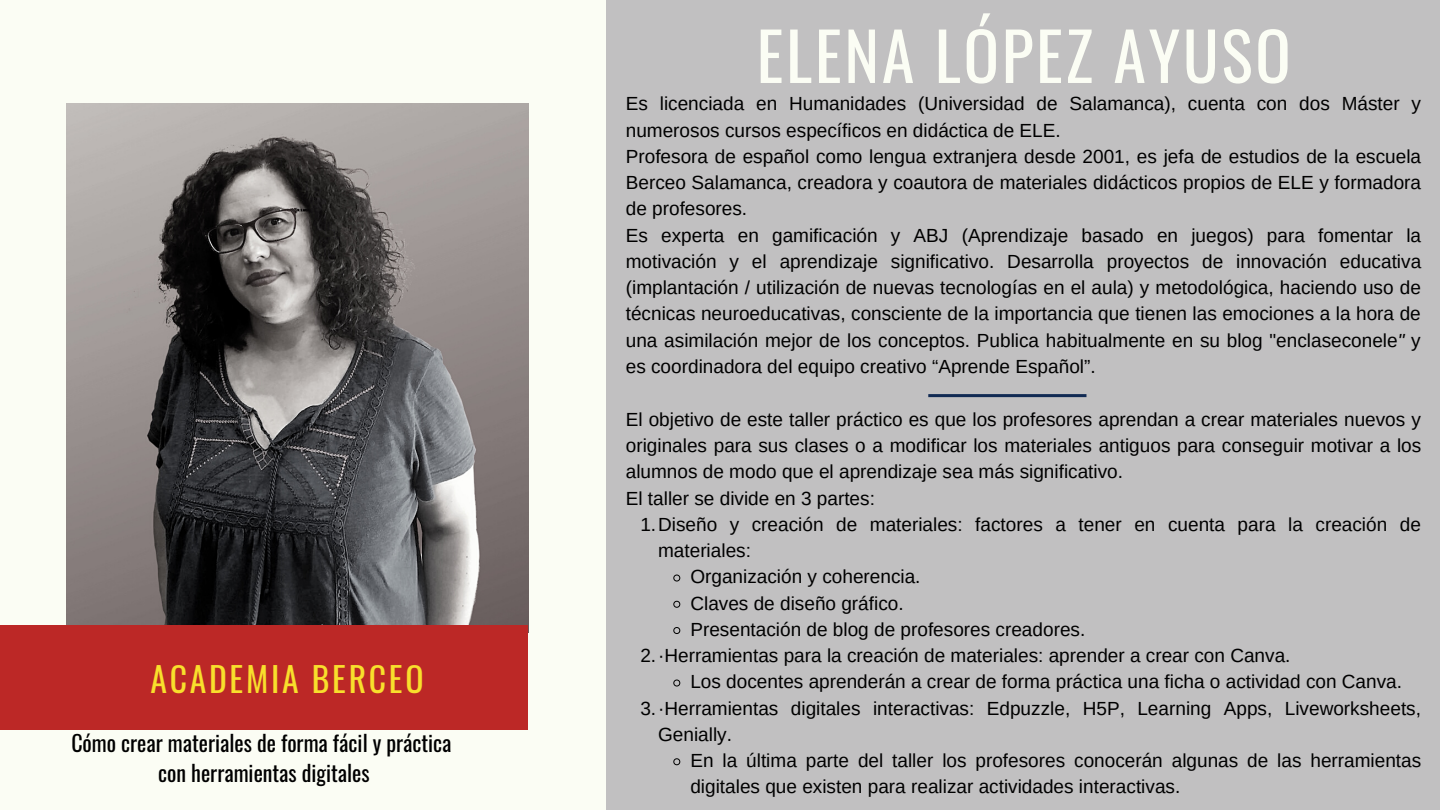
<style>
.page{position:relative;width:1440px;height:810px;background:#c1c0c1}
.page>*{position:absolute;margin:0;border:0;box-sizing:border-box;transform-origin:0 0}
.t1{font:66px "Oswald";letter-spacing:.04em;color:#fbfdf4}
.t2{font:33.8px "Oswald";letter-spacing:.08em;color:#f8df2c}
.t3{font:21.9px "Oswald";color:#000}
.t4{font:19px/26.2px "Arimo";color:#000}
.s1{font-style:italic}
</style>
<div class="page">
<div style="left:0;top:0;width:606px;height:810px;background:#fbfdf4"></div>
<svg style="left:673px;top:574px;width:8px;height:8px"></svg>
<svg style="left:673px;top:600px;width:8px;height:8px"></svg>
<svg style="left:673px;top:627px;width:8px;height:7px"></svg>
<svg style="left:673px;top:679px;width:8px;height:8px"></svg>
<svg style="left:673px;top:758px;width:8px;height:8px"></svg>
<svg style="left:928px;top:394px;width:158px;height:3px"></svg>
<img style="left:66px;top:103px;width:462px;height:522px">
<div style="left:0;top:625px;width:528px;height:104px;background:#bc2826"></div>
<p class="t2" style="left:150px;top:653px;width:275px">ACADEMIA BERCEO</p>
<p class="t3" style="left:71px;top:725px;width:382px">Cómo crear materiales de forma fácil y práctica</p>
<p class="t3" style="left:158px;top:755px;width:213px">con herramientas digitales</p>
<p class="t1" style="left:757px;top:4px;width:536px">ELENA LÓPEZ AYUSO</p>
<p class="t4" style="left:626px;top:91px;width:797px">Es licenciada en Humanidades (Universidad de Salamanca), cuenta con dos Máster y numerosos cursos específicos en didáctica de ELE.</p>
<p class="t4" style="left:626px;top:143px;width:797px;text-align:justify">Profesora de español como lengua extranjera desde 2001, es jefa de estudios de la escuela Berceo Salamanca, creadora y coautora de materiales didácticos propios de ELE y formadora de profesores.</p>
<p class="t4" style="left:626px;top:222px;width:797px;text-align:justify">Es experta en gamificación y ABJ (Aprendizaje basado en juegos) para fomentar la motivación y el aprendizaje significativo. Desarrolla proyectos de innovación educativa (implantación / utilización de nuevas tecnologías en el aula) y metodológica, haciendo uso de técnicas neuroeducativas, consciente de la importancia que tienen las emociones a la hora de una asimilación mejor de los conceptos. Publica habitualmente en su blog "enclaseconele<span class="s1">"</span> y es coordinadora del equipo creativo “Aprende Español”.</p>
<p class="t4" style="left:626px;top:406px;width:797px;text-align:justify">El objetivo de este taller práctico es que los profesores aprendan a crear materiales nuevos y originales para sus clases o a modificar los materiales antiguos para conseguir motivar a los alumnos de modo que el aprendizaje sea más significativo.</p>
<p class="t4" style="left:626px;top:485px;width:251px">El taller se divide en 3 partes:</p>
<p class="t4" style="left:658px;top:511px;width:764px;text-indent:-18px">1.Diseño y creación de materiales: factores a tener en cuenta para la creación de materiales:</p>
<p class="t4" style="left:690px;top:564px;width:232px">Organización y coherencia.</p>
<p class="t4" style="left:690px;top:590px;width:215px">Claves de diseño gráfico.</p>
<p class="t4" style="left:690px;top:616px;width:396px">Presentación de blog de profesores creadores.</p>
<p class="t4" style="left:640px;top:642px;width:652px">2.·Herramientas para la creación de materiales: aprender a crear con Canva.</p>
<p class="t4" style="left:690px;top:669px;width:713px">Los docentes aprenderán a crear de forma práctica una ficha o actividad con Canva.</p>
<p class="t4" style="left:658px;top:695px;width:764px;text-indent:-18px">3.·Herramientas digitales interactivas: Edpuzzle, H5P, Learning Apps, Liveworksheets,<br>Genially.</p>
<p class="t4" style="left:690px;top:747px;width:732px">En la última parte del taller los profesores conocerán algunas de las herramientas digitales que existen para realizar actividades interactivas.</p>
</div>
